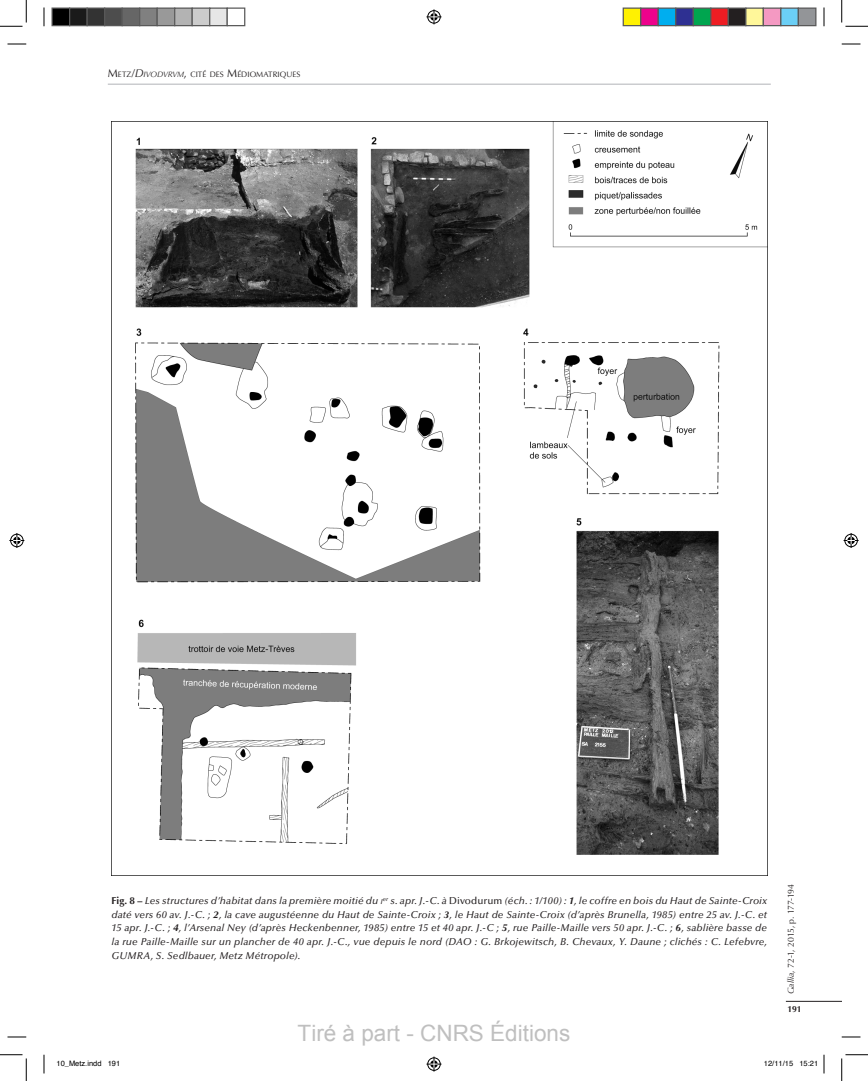
<style>
.page{position:relative;width:868px;height:1081px;background:#fff}
.page>*{position:absolute;margin:0;border:0;box-sizing:border-box;transform-origin:0 0}
.t1{font:22.5px "Arial";color:#bfbfbf}
._5_Légendes__tx{font:italic 500 10px/13.8px "Optima LT Std";letter-spacing:.015em;color:#231f20;text-align:justify}
.t2{font:8.75px "Optima LT Std";letter-spacing:-.02em;color:#231f20}
.t3{font:700 8.75px "Optima LT Std";color:#231f20}
.t4{font:7.88px "Optima LT Std";letter-spacing:.005em;color:#231f20}
.t5{font:7.5px "Helvetica";color:#000}
.s1{font-size:11.25px}
.s2{font-style:italic;font-size:11.25px}
.s3{font-style:italic}
.s4{font-weight:700;font-style:normal}
.s5{font-size:7px}
.s6{font-style:normal}
.s7{font-weight:700}
</style>
<div class="page">
<hr style="left:785px;top:1000px;width:56px;height:1px;background:#231f20">
<hr style="left:108px;top:84px;width:662px;height:1px;background:#b2b3b7">
<img style="left:111px;top:121px;width:656px;height:754px">
<svg style="left:8px;top:43px;width:18px;height:2px"></svg>
<svg style="left:841px;top:43px;width:19px;height:2px"></svg>
<svg style="left:8px;top:1036px;width:18px;height:1px"></svg>
<svg style="left:841px;top:1036px;width:19px;height:1px"></svg>
<svg style="left:43px;top:7px;width:2px;height:19px"></svg>
<svg style="left:43px;top:1054px;width:2px;height:19px"></svg>
<svg style="left:823px;top:7px;width:1px;height:19px"></svg>
<svg style="left:823px;top:1054px;width:1px;height:19px"></svg>
<svg style="left:0;top:0;width:27px;height:27px"></svg>
<svg style="left:0;top:1054px;width:27px;height:26px"></svg>
<svg style="left:841px;top:0;width:26px;height:27px"></svg>
<svg style="left:841px;top:1054px;width:26px;height:26px"></svg>
<svg style="left:426px;top:9px;width:15px;height:15px"></svg>
<svg style="left:426px;top:1056px;width:15px;height:15px"></svg>
<svg style="left:9px;top:533px;width:15px;height:15px"></svg>
<svg style="left:843px;top:533px;width:15px;height:15px"></svg>
<div style="left:52px;top:8px;width:18px;height:18px;background:#000"></div>
<div style="left:51px;top:7px;width:19px;height:19px;border:1px solid #595959"></div>
<div style="left:70px;top:8px;width:17px;height:18px;background:#1a1a1a"></div>
<div style="left:69px;top:7px;width:19px;height:19px;border:1px solid #595959"></div>
<div style="left:87px;top:8px;width:18px;height:18px;background:#333"></div>
<div style="left:86px;top:7px;width:19px;height:19px;border:1px solid #595959"></div>
<div style="left:105px;top:8px;width:17px;height:18px;background:#4d4d4d"></div>
<div style="left:104px;top:7px;width:19px;height:19px;border:1px solid #595959"></div>
<div style="left:122px;top:8px;width:18px;height:18px;background:#666"></div>
<div style="left:121px;top:7px;width:19px;height:19px;border:1px solid #595959"></div>
<div style="left:140px;top:8px;width:17px;height:18px;background:#808080"></div>
<div style="left:139px;top:7px;width:19px;height:19px;border:1px solid #595959"></div>
<div style="left:157px;top:8px;width:18px;height:18px;background:#999"></div>
<div style="left:156px;top:7px;width:19px;height:19px;border:1px solid #595959"></div>
<div style="left:175px;top:8px;width:17px;height:18px;background:#b3b3b3"></div>
<div style="left:174px;top:7px;width:19px;height:19px;border:1px solid #595959"></div>
<div style="left:192px;top:8px;width:18px;height:18px;background:#ccc"></div>
<div style="left:191px;top:7px;width:19px;height:19px;border:1px solid #595959"></div>
<div style="left:210px;top:8px;width:17px;height:18px;background:#e6e6e6"></div>
<div style="left:209px;top:7px;width:19px;height:19px;border:1px solid #595959"></div>
<div style="left:226px;top:7px;width:19px;height:19px;border:1px solid #595959"></div>
<div style="left:623px;top:8px;width:17px;height:18px;background:#fff101"></div>
<div style="left:622px;top:7px;width:19px;height:19px;border:1px solid #595959"></div>
<div style="left:640px;top:8px;width:18px;height:18px;background:#ed028c"></div>
<div style="left:640px;top:7px;width:18px;height:19px;border:1px solid #595959"></div>
<div style="left:658px;top:8px;width:17px;height:18px;background:#00aeef"></div>
<div style="left:657px;top:7px;width:19px;height:19px;border:1px solid #595959"></div>
<div style="left:675px;top:8px;width:18px;height:18px;background:#2e3092"></div>
<div style="left:675px;top:7px;width:18px;height:19px;border:1px solid #595959"></div>
<div style="left:693px;top:8px;width:17px;height:18px;background:#00a54f"></div>
<div style="left:692px;top:7px;width:19px;height:19px;border:1px solid #595959"></div>
<div style="left:710px;top:8px;width:18px;height:18px;background:#ee1d23"></div>
<div style="left:710px;top:7px;width:18px;height:19px;border:1px solid #595959"></div>
<div style="left:728px;top:8px;width:17px;height:18px;background:#231f20"></div>
<div style="left:727px;top:7px;width:19px;height:19px;border:1px solid #595959"></div>
<div style="left:745px;top:8px;width:18px;height:18px;background:#fff79a"></div>
<div style="left:745px;top:7px;width:18px;height:19px;border:1px solid #595959"></div>
<div style="left:763px;top:8px;width:17px;height:18px;background:#f499c2"></div>
<div style="left:762px;top:7px;width:19px;height:19px;border:1px solid #595959"></div>
<div style="left:780px;top:8px;width:18px;height:18px;background:#6bcff6"></div>
<div style="left:780px;top:7px;width:18px;height:19px;border:1px solid #595959"></div>
<div style="left:798px;top:8px;width:17px;height:18px;background:#939598"></div>
<div style="left:797px;top:7px;width:19px;height:19px;border:1px solid #595959"></div>
<p class="t4" style="left:108px;top:70px;width:194px"><span class="s1">M</span>ETZ<span class="s1">/</span><span class="s2">D</span><span class="s3">IVODVRVM</span><span class="s1">,</span> CITÉ DES <span class="s1">M</span>ÉDIOMATRIQUES</p>
<p class="_5_Légendes__tx" style="left:111px;top:893px;width:657px"><span class="s4">Fig. 8 –</span> Les structures d’habitat dans la première moitié du <span class="s5">i</span><sup>er</sup> s. apr. J.-C. à <span class="s6">Divodurum</span> (éch. : 1/100) : <span class="s7">1</span>, le coffre en bois du Haut de Sainte-Croix daté vers 60 av. J.-C. ; <span class="s7">2</span>, la cave augustéenne du Haut de Sainte-Croix ; <span class="s7">3</span>, le Haut de Sainte-Croix (d’après Brunella, 1985) entre 25 av. J.-C. et 15 apr. J.-C. ; <span class="s7">4</span>, l’Arsenal Ney (d’après Heckenbenner, 1985) entre 15 et 40 apr. J.-C ; <span class="s7">5</span>, rue Paille-Maille vers 50 apr. J.-C. ; <span class="s7">6</span>, sablière basse de la rue Paille-Maille sur un plancher de 40 apr. J.-C., vue depuis le nord (DAO : G. Brkojewitsch, B. Chevaux, Y. Daune ; clichés : C. Lefebvre, GUMRA, S. Sedlbauer, Metz Métropole).</p>
<h1 class="t1" style="left:297px;top:1016px;width:274px">Tiré à part - CNRS Éditions</h1>
<p class="t2" style="left:785px;top:994px;width:112px;rotate:-90deg"><span class="s3">Gallia</span>, 72-1, 2015, p. 177-194</p>
<p class="t3" style="left:787px;top:1003px;width:16px">191</p>
<p class="t5" style="left:56px;top:1057px;width:65px">10_Metz.indd 191</p>
<p class="t5" style="left:763px;top:1057px;width:56px">12/11/15 15:21</p>
</div>
